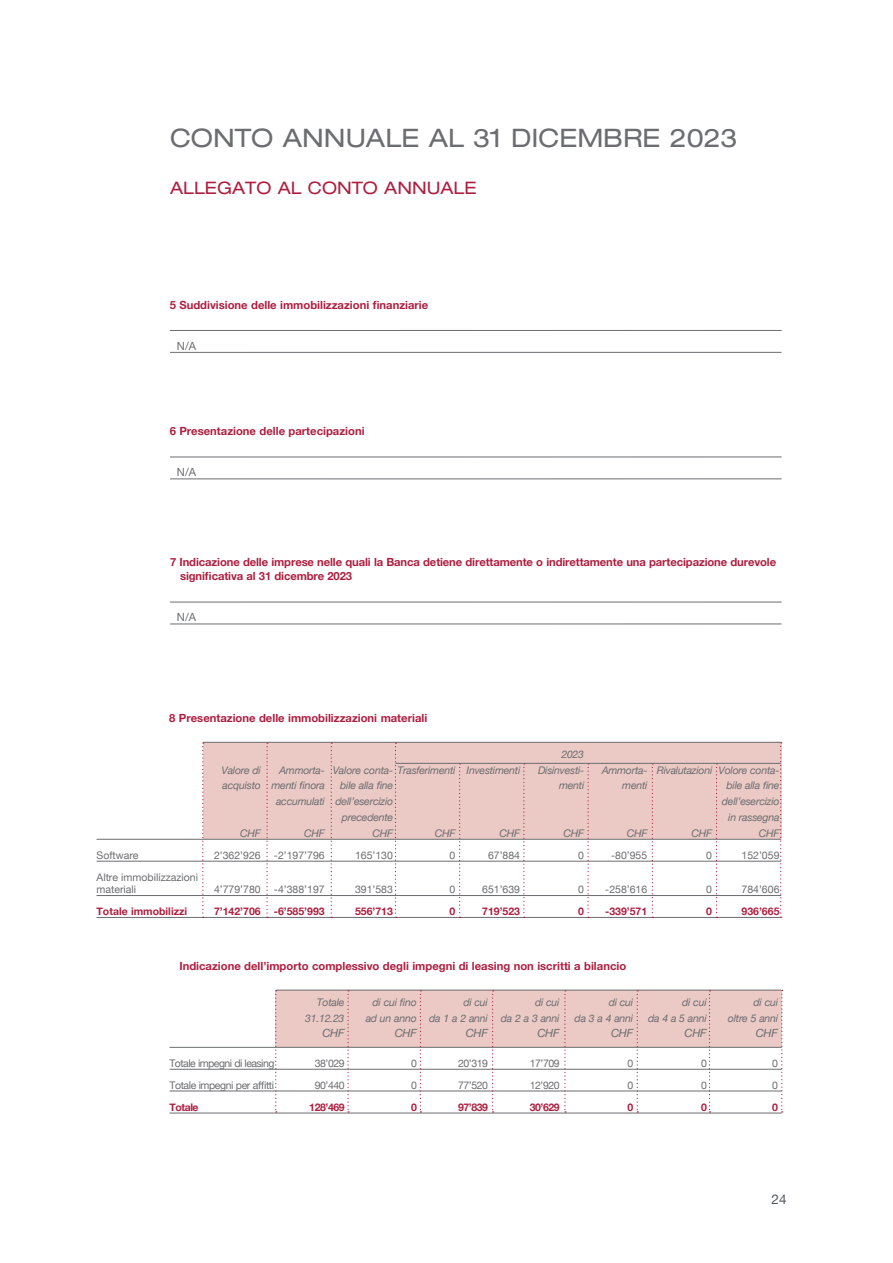
<style>
.page{position:relative;width:893px;height:1263px;background:#fff}
.page>*{position:absolute;margin:0;border:0;box-sizing:border-box;transform-origin:0 0}
.t1{font:expanded 25.5px "Helvetica Neue";color:#6c6d70}
.t2{font:expanded 17.25px "Helvetica Neue";color:#ad1f40}
.t3{font:13.5px "Helvetica Neue";color:#535860}
.t4{font:700 11.25px/13.5px "Helvetica Neue";color:#ad1f40}
.t5{font:italic 11.25px "Helvetica Neue";letter-spacing:-.025em;color:#6c6d70}
.t6{font:11.25px "Helvetica Neue";color:#6c6d70}
.t7{font:italic 10.5px "Helvetica Neue";letter-spacing:-.02em;color:#6c6d70}
.t8{font:10.5px/12.6px "Helvetica Neue";color:#6c6d70}
.t9{font:700 10.5px "Helvetica Neue";color:#ad1f40}
.t10{font:10.5px "Helvetica Neue";letter-spacing:-.04em;color:#6c6d70}
.t11{font:10.5px "Helvetica Neue";letter-spacing:-.05em;color:#6c6d70}
.s1{color:#fff}
</style>
<div class="page">
<hr style="left:170px;top:330px;width:612px;height:1px;background:#6c6d70">
<hr style="left:170px;top:352px;width:612px;height:1px;background:#6c6d70">
<hr style="left:170px;top:457px;width:612px;height:1px;background:#6c6d70">
<hr style="left:170px;top:479px;width:612px;height:1px;background:#6c6d70">
<hr style="left:170px;top:602px;width:612px;height:1px;background:#6c6d70">
<hr style="left:170px;top:624px;width:612px;height:1px;background:#6c6d70">
<div style="left:203px;top:742px;width:578px;height:97px;background:#ebcac6"></div>
<hr style="left:97px;top:839px;width:684px;height:1px;background:#6c6d70">
<hr style="left:97px;top:861px;width:684px;height:1px;background:#6c6d70">
<hr style="left:97px;top:895px;width:684px;height:1px;background:#6c6d70">
<hr style="left:97px;top:917px;width:684px;height:1px;background:#6c6d70">
<svg style="left:202px;top:742px;width:2px;height:176px"></svg>
<svg style="left:266px;top:743px;width:2px;height:175px"></svg>
<svg style="left:331px;top:743px;width:1px;height:175px"></svg>
<svg style="left:395px;top:743px;width:1px;height:175px"></svg>
<svg style="left:459px;top:764px;width:2px;height:154px"></svg>
<svg style="left:523px;top:764px;width:2px;height:154px"></svg>
<svg style="left:587px;top:764px;width:2px;height:154px"></svg>
<svg style="left:652px;top:764px;width:1px;height:154px"></svg>
<svg style="left:716px;top:764px;width:1px;height:154px"></svg>
<svg style="left:780px;top:742px;width:2px;height:176px"></svg>
<hr style="left:203px;top:742px;width:578px;height:1px;background:#6c6d70">
<hr style="left:396px;top:763px;width:385px;height:1px;background:#6c6d70">
<div style="left:276px;top:990px;width:506px;height:57px;background:#ebcac6"></div>
<hr style="left:169px;top:1047px;width:613px;height:1px;background:#6c6d70">
<hr style="left:169px;top:1069px;width:613px;height:1px;background:#6c6d70">
<hr style="left:169px;top:1091px;width:613px;height:1px;background:#6c6d70">
<hr style="left:169px;top:1113px;width:613px;height:1px;background:#6c6d70">
<svg style="left:275px;top:990px;width:2px;height:122px"></svg>
<svg style="left:347px;top:991px;width:2px;height:121px"></svg>
<svg style="left:420px;top:991px;width:1px;height:121px"></svg>
<svg style="left:492px;top:991px;width:2px;height:121px"></svg>
<svg style="left:564px;top:991px;width:2px;height:121px"></svg>
<svg style="left:637px;top:991px;width:1px;height:121px"></svg>
<svg style="left:709px;top:991px;width:1px;height:121px"></svg>
<svg style="left:781px;top:990px;width:2px;height:122px"></svg>
<hr style="left:276px;top:990px;width:505px;height:1px;background:#6c6d70">
<h1 class="t1" style="left:170px;top:123px;width:569px">CONTO ANNUALE AL 31 DICEMBRE 2023</h1>
<h2 class="t2" style="left:170px;top:177px;width:308px">ALLEGATO AL CONTO ANNUALE</h2>
<p class="t4" style="left:170px;top:298px;width:260px">5 Suddivisione delle immobilizzazioni finanziarie</p>
<p class="t6" style="left:177px;top:338px;width:21px">N/A</p>
<p class="t4" style="left:170px;top:425px;width:196px">6 Presentazione delle partecipazioni</p>
<p class="t6" style="left:177px;top:464px;width:21px">N/A</p>
<p class="t4" style="left:180px;top:556px;width:598px;text-indent:-10px">7 Indicazione delle imprese nelle quali la Banca detiene direttamente o indirettamente una partecipazione durevole significativa al 31 dicembre 2023</p>
<p class="t6" style="left:177px;top:609px;width:21px">N/A</p>
<p class="t4" style="left:169px;top:712px;width:259px">8 Presentazione delle immobilizzazioni materiali</p>
<p class="t7" style="left:561px;top:747px;width:24px">2023</p>
<p class="t7" style="left:221px;top:762px;width:41px">Valore di</p>
<p class="t7" style="left:279px;top:762px;width:243px">Ammorta- Valore conta- Trasferimenti Investimenti</p>
<p class="t7" style="left:538px;top:762px;width:48px">Disinvesti-</p>
<p class="t7" style="left:602px;top:762px;width:179px">Ammorta- Rivalutazioni Volore conta-</p>
<p class="t7" style="left:223px;top:778px;width:104px">acquisto menti finora</p>
<p class="t7" style="left:340px;top:778px;width:54px">bile alla fine</p>
<p class="t7" style="left:559px;top:778px;width:27px">menti</p>
<p class="t7" style="left:622px;top:778px;width:27px">menti</p>
<p class="t7" style="left:727px;top:778px;width:54px">bile alla fine</p>
<p class="t7" style="left:276px;top:794px;width:119px">accumulati dell’esercizio</p>
<p class="t7" style="left:722px;top:794px;width:59px">dell’esercizio</p>
<p class="t7" style="left:342px;top:810px;width:53px">precedente</p>
<p class="t7" style="left:728px;top:810px;width:53px">in rassegna</p>
<p class="t7" style="left:240px;top:825px;width:22px">CHF</p>
<p class="t7" style="left:304px;top:825px;width:22px">CHF</p>
<p class="t7" style="left:372px;top:825px;width:22px">CHF</p>
<p class="t7" style="left:435px;top:825px;width:22px">CHF</p>
<p class="t7" style="left:500px;top:825px;width:22px">CHF</p>
<p class="t7" style="left:564px;top:825px;width:22px">CHF</p>
<p class="t7" style="left:627px;top:825px;width:22px">CHF</p>
<p class="t7" style="left:692px;top:825px;width:22px">CHF</p>
<p class="t7" style="left:759px;top:825px;width:22px">CHF</p>
<p class="t8" style="left:97px;top:849px;width:43px">Software</p>
<p class="t8" style="left:214px;top:849px;width:48px">2’362’926</p>
<p class="t8" style="left:274px;top:849px;width:52px">-2’197’796</p>
<p class="t8" style="left:355px;top:849px;width:39px">165’130</p>
<p class="t8" style="left:449px;top:849px;width:7px">0</p>
<p class="t8" style="left:488px;top:849px;width:34px">67’884</p>
<p class="t8" style="left:578px;top:849px;width:7px">0</p>
<p class="t8" style="left:611px;top:849px;width:38px">-80’955</p>
<p class="t8" style="left:706px;top:849px;width:7px">0</p>
<p class="t8" style="left:741px;top:849px;width:39px">152’059</p>
<p class="t8" style="left:97px;top:871px;width:103px">Altre immobilizzazioni materiali</p>
<p class="t8" style="left:214px;top:884px;width:48px">4’779’780</p>
<p class="t8" style="left:274px;top:884px;width:52px">-4’388’197</p>
<p class="t8" style="left:355px;top:884px;width:39px">391’583</p>
<p class="t8" style="left:449px;top:884px;width:7px">0</p>
<p class="t8" style="left:482px;top:884px;width:39px">651’639</p>
<p class="t8" style="left:578px;top:884px;width:7px">0</p>
<p class="t8" style="left:605px;top:884px;width:44px">-258’616</p>
<p class="t8" style="left:706px;top:884px;width:7px">0</p>
<p class="t8" style="left:741px;top:884px;width:39px">784’606</p>
<p class="t9" style="left:97px;top:903px;width:92px">Totale immobilizzi</p>
<p class="t9" style="left:214px;top:903px;width:112px">7’142’706 -6’585’993</p>
<p class="t9" style="left:355px;top:903px;width:39px">556’713</p>
<p class="t9" style="left:449px;top:903px;width:7px">0</p>
<p class="t9" style="left:482px;top:903px;width:39px">719’523</p>
<p class="t9" style="left:578px;top:903px;width:7px">0</p>
<p class="t9" style="left:605px;top:903px;width:44px">-339’571</p>
<p class="t9" style="left:706px;top:903px;width:7px">0</p>
<p class="t9" style="left:741px;top:903px;width:39px">936’665</p>
<p class="t4" style="left:170px;top:960px;width:458px"><span class="s1">8</span> Indicazione dell’importo complessivo degli impegni di leasing non iscritti a bilancio</p>
<p class="t7" style="left:317px;top:994px;width:29px">Totale</p>
<p class="t7" style="left:373px;top:994px;width:46px">di cui fino</p>
<p class="t7" style="left:463px;top:994px;width:26px">di cui</p>
<p class="t7" style="left:535px;top:994px;width:26px">di cui</p>
<p class="t7" style="left:609px;top:994px;width:26px">di cui</p>
<p class="t7" style="left:682px;top:994px;width:26px">di cui</p>
<p class="t7" style="left:754px;top:994px;width:26px">di cui</p>
<p class="t7" style="left:305px;top:1010px;width:41px">31.12.23</p>
<p class="t7" style="left:366px;top:1010px;width:195px">ad un anno da 1 a 2 anni da 2 a 3 anni</p>
<p class="t7" style="left:575px;top:1010px;width:60px">da 3 a 4 anni</p>
<p class="t7" style="left:648px;top:1010px;width:60px">da 4 a 5 anni</p>
<p class="t7" style="left:728px;top:1010px;width:52px">oltre 5 anni</p>
<p class="t5" style="left:322px;top:1025px;width:24px">CHF</p>
<p class="t5" style="left:395px;top:1025px;width:24px">CHF</p>
<p class="t5" style="left:466px;top:1025px;width:24px">CHF</p>
<p class="t5" style="left:537px;top:1025px;width:24px">CHF</p>
<p class="t5" style="left:611px;top:1025px;width:24px">CHF</p>
<p class="t5" style="left:685px;top:1025px;width:24px">CHF</p>
<p class="t5" style="left:756px;top:1025px;width:24px">CHF</p>
<p class="t11" style="left:169px;top:1055px;width:106px">Totale impegni di leasing</p>
<p class="t8" style="left:315px;top:1057px;width:32px">38’029</p>
<p class="t8" style="left:411px;top:1057px;width:7px">0</p>
<p class="t8" style="left:458px;top:1057px;width:32px">20’319</p>
<p class="t8" style="left:530px;top:1057px;width:32px">17’709</p>
<p class="t8" style="left:628px;top:1057px;width:7px">0</p>
<p class="t8" style="left:701px;top:1057px;width:7px">0</p>
<p class="t8" style="left:772px;top:1057px;width:7px">0</p>
<p class="t10" style="left:169px;top:1077px;width:106px">Totale impegni per affitti</p>
<p class="t8" style="left:315px;top:1079px;width:32px">90’440</p>
<p class="t8" style="left:411px;top:1079px;width:7px">0</p>
<p class="t8" style="left:458px;top:1079px;width:32px">77’520</p>
<p class="t8" style="left:530px;top:1079px;width:32px">12’920</p>
<p class="t8" style="left:628px;top:1079px;width:7px">0</p>
<p class="t8" style="left:701px;top:1079px;width:7px">0</p>
<p class="t8" style="left:772px;top:1079px;width:7px">0</p>
<p class="t9" style="left:169px;top:1098px;width:31px">Totale</p>
<p class="t9" style="left:309px;top:1098px;width:37px">128’469</p>
<p class="t9" style="left:411px;top:1098px;width:7px">0</p>
<p class="t9" style="left:458px;top:1098px;width:32px">97’839</p>
<p class="t9" style="left:530px;top:1098px;width:32px">30’629</p>
<p class="t9" style="left:628px;top:1098px;width:7px">0</p>
<p class="t9" style="left:701px;top:1098px;width:7px">0</p>
<p class="t9" style="left:772px;top:1098px;width:7px">0</p>
<p class="t3" style="left:772px;top:1189px;width:17px">24</p>
</div>
